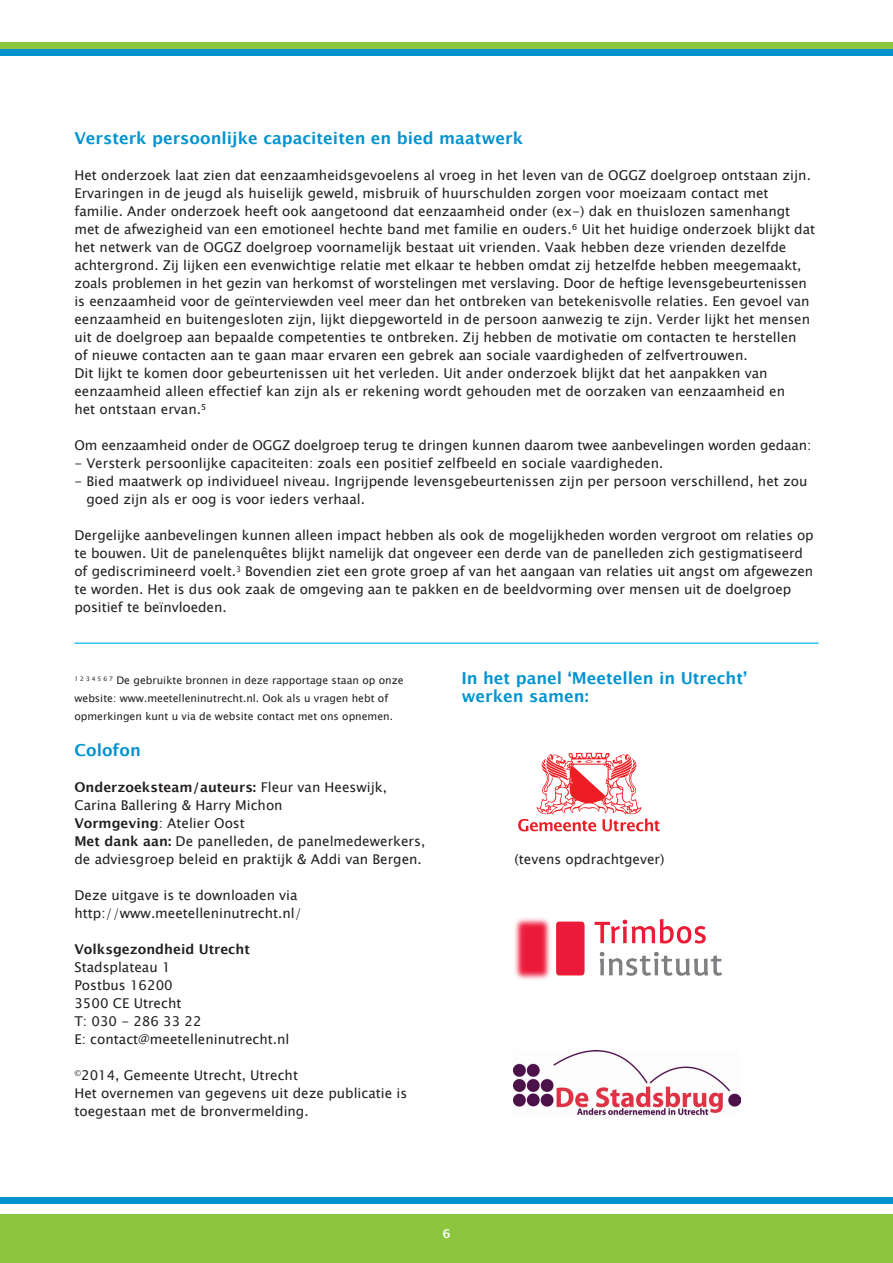
<style>
.page{position:relative;width:893px;height:1263px;background:#fff}
.page>*{position:absolute;margin:0;border:0;box-sizing:border-box;transform-origin:0 0}
.t1{font:700 16.5px/18px "Lucida Grande";color:#0093d0}
.t2{font:13.5px/18px "Lucida Sans Unicode";color:#231f20}
.t3{font:700 13.5px "Lucida Grande";color:#231f20}
.t4{font:600 12px "Lucida Sans";color:#fff}
.t5{font:10.5px/18px "Lucida Sans Unicode";color:#231f20}
.s1{font-family:"Lucida Sans Unicode";font-weight:400}
.s2{font-family:"Lucida Grande";font-weight:700}
</style>
<div class="page">
<img style="left:514px;top:1050px;width:226px;height:66px">
<svg style="left:518px;top:753px;width:142px;height:78px"></svg>
<img style="left:514px;top:918px;width:208px;height:62px">
<div style="left:0;top:1214px;width:893px;height:49px;background:#8bc63e"></div>
<div style="left:0;top:1197px;width:893px;height:6px;background:#0093d0"></div>
<div style="left:0;top:49px;width:893px;height:6px;background:#0093d0"></div>
<div style="left:0;top:43px;width:893px;height:6px;background:#8bc63e"></div>
<hr style="left:74px;top:642px;width:745px;height:2px;background:#2ec4f3">
<p class="t1" style="left:74px;top:129px;width:450px">Versterk persoonlijke capaciteiten en bied maatwerk</p>
<p class="t2" style="left:74px;top:166px;width:742px">Het onderzoek laat zien dat eenzaamheidsgevoelens al vroeg in het leven van de OGGZ doelgroep ontstaan zijn.<br>Ervaringen in de jeugd als huiselijk geweld, misbruik of huurschulden zorgen voor moeizaam contact met familie. Ander onderzoek heeft ook aangetoond dat eenzaamheid onder (ex-) dak en thuislozen samenhangt met de afwezigheid van een emotioneel hechte band met familie en ouders.⁶ Uit het huidige onderzoek blijkt dat het netwerk van de OGGZ doelgroep voornamelijk bestaat uit vrienden. Vaak hebben deze vrienden dezelfde achtergrond. Zij lijken een evenwichtige relatie met elkaar te hebben omdat zij hetzelfde hebben meegemaakt, zoals problemen in het gezin van herkomst of worstelingen met verslaving. Door de heftige levensgebeurtenissen is eenzaamheid voor de geïnterviewden veel meer dan het ontbreken van betekenisvolle relaties. Een gevoel van eenzaamheid en buitengesloten zijn, lijkt diepgeworteld in de persoon aanwezig te zijn. Verder lijkt het mensen uit de doelgroep aan bepaalde competenties te ontbreken. Zij hebben de motivatie om contacten te herstellen<br>of nieuwe contacten aan te gaan maar ervaren een gebrek aan sociale vaardigheden of zelfvertrouwen.<br>Dit lijkt te komen door gebeurtenissen uit het verleden. Uit ander onderzoek blijkt dat het aanpakken van eenzaamheid alleen effectief kan zijn als er rekening wordt gehouden met de oorzaken van eenzaamheid en<br>het ontstaan ervan.⁵</p>
<p class="t2" style="left:74px;top:436px;width:738px">Om eenzaamheid onder de OGGZ doelgroep terug te dringen kunnen daarom twee aanbevelingen worden gedaan:</p>
<p class="t2" style="left:74px;top:454px;width:591px">- Versterk persoonlijke capaciteiten: zoals een positief zelfbeeld en sociale vaardigheden.</p>
<p class="t2" style="left:86px;top:472px;width:723px;text-indent:-12px">- Bied maatwerk op individueel niveau. Ingrijpende levensgebeurtenissen zijn per persoon verschillend, het zou goed zijn als er oog is voor ieders verhaal.</p>
<p class="t2" style="left:74px;top:526px;width:741px">Dergelijke aanbevelingen kunnen alleen impact hebben als ook de mogelijkheden worden vergroot om relaties op te bouwen. Uit de panelenquêtes blijkt namelijk dat ongeveer een derde van de panelleden zich gestigmatiseerd of gediscrimineerd voelt.<sup>3</sup> Bovendien ziet een grote groep af van het aangaan van relaties uit angst om afgewezen te worden. Het is dus ook zaak de omgeving aan te pakken en de beeldvorming over mensen uit de doelgroep positief te beïnvloeden.</p>
<p class="t5" style="left:74px;top:671px;width:331px"><sup>1</sup> <sup>2</sup> <sup>3</sup> <sup>4</sup> <sup>5</sup> <sup>6</sup> <sup>7</sup> De gebruikte bronnen in deze rapportage staan op onze website: www.meetelleninutrecht.nl. Ook als u vragen hebt of opmerkingen kunt u via de website contact met ons opnemen.</p>
<p class="t1" style="left:74px;top:741px;width:68px">Colofon</p>
<p class="t3" style="left:74px;top:776px;width:314px">Onderzoeksteam/auteurs: <span class="s1">Fleur van Heeswijk,</span></p>
<p class="t2" style="left:74px;top:796px;width:352px">Carina Ballering &amp; Harry Michon<br><span class="s2">Vormgeving</span>: Atelier Oost<br><span class="s2">Met dank aan:</span> De panelleden, de panelmedewerkers, de adviesgroep beleid en praktijk &amp; Addi van Bergen.</p>
<p class="t2" style="left:74px;top:886px;width:229px">Deze uitgave is te downloaden via http://www.meetelleninutrecht.nl/</p>
<p class="t3" style="left:74px;top:938px;width:177px">Volksgezondheid Utrecht</p>
<p class="t2" style="left:74px;top:958px;width:217px">Stadsplateau 1<br>Postbus 16200<br>3500 CE Utrecht<br>T: 030 - 286 33 22<br>E: contact@meetelleninutrecht.nl</p>
<p class="t2" style="left:74px;top:1066px;width:334px"><sup>©</sup>2014, Gemeente Utrecht, Utrecht<br>Het overnemen van gegevens uit deze publicatie is toegestaan met de bronvermelding.</p>
<p class="t1" style="left:461px;top:669px;width:287px">In het panel ‘Meetellen in Utrecht’ werken samen:</p>
<p class="t2" style="left:514px;top:850px;width:151px">(tevens opdrachtgever)</p>
<p class="t4" style="left:443px;top:1227px;width:9px">6</p>
</div>
